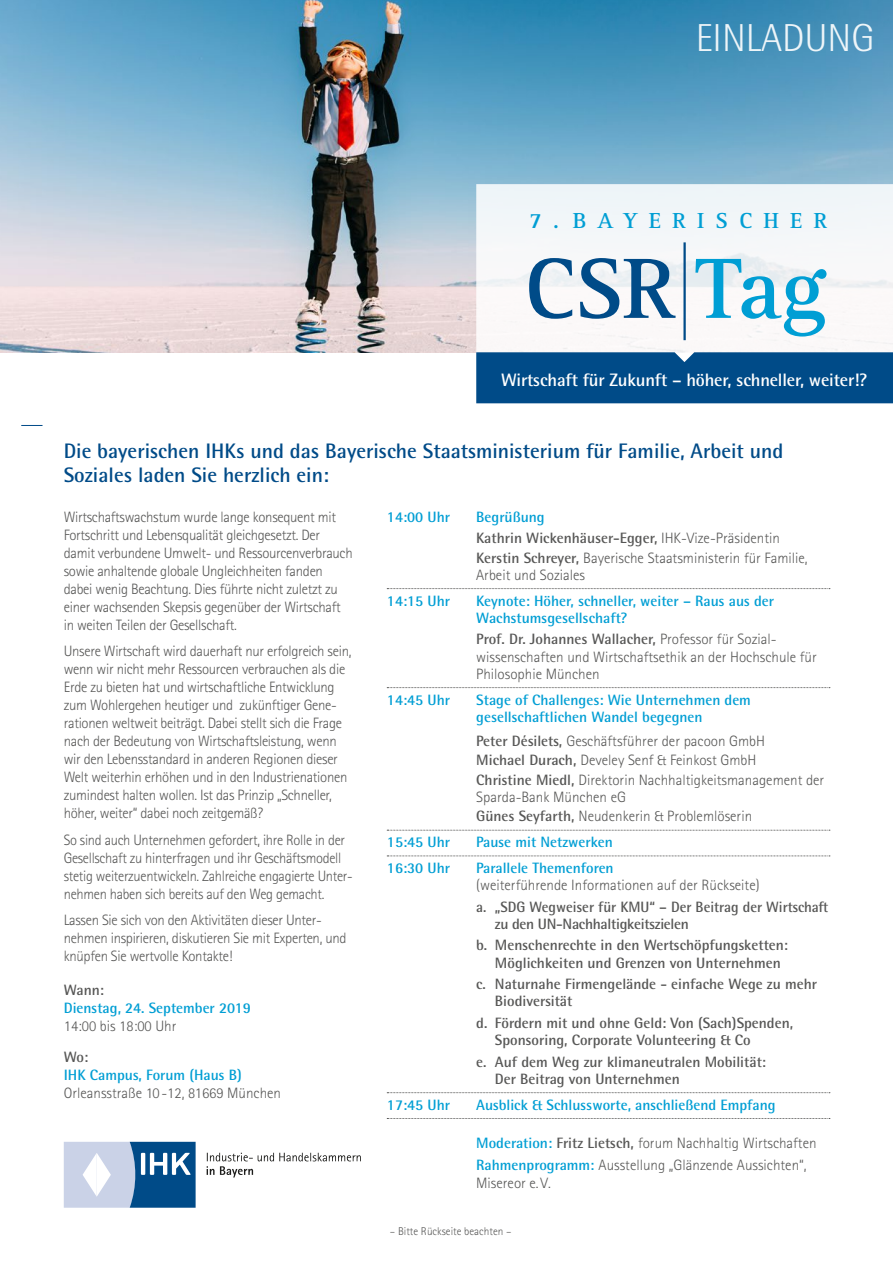
<style>
.page{position:relative;width:893px;height:1263px;background:#fff}
.page>*{position:absolute;margin:0;border:0;box-sizing:border-box;transform-origin:0 0}
.t1{font:700 88.5px "Agfa Rotis Serif";letter-spacing:-.01em;color:#004b88}
.t2{font:300 39px "Agfa Rotis Semisans";color:#fff}
.t3{font:700 22.5px "Agfa Rotis Serif";letter-spacing:.5em;color:#009ed4}
.t4{font:700 21px/24px "Agfa Rotis Semisans";color:#004b88}
.t5{font:700 18px "Agfa Rotis Semisans";letter-spacing:-.01em;color:#fff}
.t6{font:300 15px/18px "Agfa Rotis Sans Serif";letter-spacing:-.02em;color:#575756}
.t7{font:300 15px/19.5px "Agfa Rotis Sans Serif";color:#575756}
.t8{font:700 15px/17.2px "Agfa Rotis Semisans";color:#575756}
.t9{font:700 15px/17.2px "Agfa Rotis Semisans";color:#009ed4}
.t10{font:300 15px/18px "Agfa Rotis Sans Serif";letter-spacing:-.02em;color:#575756;scale:.96 1}
.t11{font:700 15px/17.2px "Agfa Rotis Semisans";letter-spacing:-.02em;color:#575756}
.t12{font:300 11.25px "Agfa Rotis Sans Serif";color:#575756}
.s1{color:#009ed4}
.s2{font-family:"Agfa Rotis Sans Serif";font-weight:300}
.s3{font-family:"Agfa Rotis Semisans";font-weight:700}
.s4{font-family:"Agfa Rotis Semisans";font-weight:700;color:#009ed4}
</style>
<div class="page">
<svg style="left:21px;top:425px;width:22px;height:1px"></svg>
<svg style="left:387px;top:588px;width:443px;height:1px"></svg>
<svg style="left:387px;top:687px;width:443px;height:1px"></svg>
<svg style="left:387px;top:830px;width:443px;height:1px"></svg>
<svg style="left:387px;top:856px;width:443px;height:1px"></svg>
<svg style="left:387px;top:1092px;width:443px;height:1px"></svg>
<svg style="left:387px;top:1118px;width:443px;height:1px"></svg>
<img style="left:0;top:0;width:893px;height:352px">
<svg style="left:476px;top:184px;width:417px;height:168px;fill:#f6f7f8"></svg>
<div style="left:476px;top:352px;width:417px;height:51px;background:#004b88"></div>
<hr style="left:683px;top:242px;width:3px;height:98px;background:#004b88">
<svg style="left:64px;top:1142px;width:132px;height:66px;background:#7ea1c3"></svg>
<svg style="left:207px;top:1153px;width:154px;height:24px"></svg>
<h2 class="t2" style="left:695px;top:16px;width:181px">EINLADUNG</h2>
<h3 class="t3" style="left:529px;top:207px;width:299px">7. BAYERISCHER</h3>
<h1 class="t1" style="left:525px;top:236px;width:303px">CSR <span class="s1">Tag</span></h1>
<p class="t5" style="left:501px;top:369px;width:368px">Wirtschaft für Zukunft – höher, schneller, weiter!?</p>
<h3 class="t4" style="left:64px;top:439px;width:721px">Die bayerischen IHKs und das Bayerische Staatsministerium für Familie, Arbeit und<br>Soziales laden Sie herzlich ein:</h3>
<p class="t9" style="left:387px;top:508px;width:65px">14:00 Uhr</p>
<p class="t8" style="left:476px;top:506px;width:305px;line-height:21.5px"><span class="s1">Begrüßung<br></span>Kathrin Wickenhäuser-Egger, <span class="s2">IHK-Vize-Präsidentin</span></p>
<p class="t7" style="left:476px;top:549px;width:333px;line-height:17.2px"><span class="s3">Kerstin Schreyer,</span> Bayerische Staatsministerin für Familie,<br>Arbeit und Soziales</p>
<p class="t9" style="left:387px;top:592px;width:65px">14:15 Uhr</p>
<p class="t9" style="left:476px;top:592px;width:299px">Keynote: Höher, schneller, weiter – Raus aus der<br>Wachstumsgesellschaft?</p>
<p class="t8" style="left:476px;top:630px;width:302px">Prof. Dr. Johannes Wallacher, <span class="s2">Professor für Sozial-</span></p>
<p class="t7" style="left:476px;top:648px;width:342px;line-height:17.2px">wissenschaften und Wirtschaftsethik an der Hochschule für<br>Philosophie München</p>
<p class="t9" style="left:387px;top:691px;width:65px">14:45 Uhr</p>
<p class="t9" style="left:476px;top:691px;width:276px">Stage of Challenges: Wie Unternehmen dem gesellschaftlichen Wandel begegnen</p>
<p class="t7" style="left:476px;top:731px;width:350px"><span class="s3">Peter Désilets,</span> Geschäftsführer der pacoon GmbH<br><span class="s3">Michael Durach,</span> Develey Senf &amp; Feinkost GmbH<br><span class="s3">Christine Miedl,</span> Direktorin Nachhaltigkeitsmanagement der</p>
<p class="t7" style="left:476px;top:787px;width:277px">Sparda-Bank München eG<br><span class="s3">Günes Seyfarth,</span> Neudenkerin &amp; Problemlöserin</p>
<p class="t9" style="left:387px;top:833px;width:65px">15:45 Uhr</p>
<p class="t9" style="left:476px;top:833px;width:138px">Pause mit Netzwerken</p>
<p class="t9" style="left:387px;top:859px;width:65px">16:30 Uhr</p>
<p class="t9" style="left:476px;top:859px;width:139px">Parallele Themenforen</p>
<p class="t7" style="left:476px;top:875px;width:285px">(weiterführende Informationen auf der Rückseite)</p>
<p class="t11" style="left:495px;top:898px;width:335px;text-indent:-19px">a. „SDG Wegweiser für KMU“ – Der Beitrag der Wirtschaft zu den UN-Nachhaltigkeitszielen</p>
<p class="t8" style="left:495px;top:936px;width:295px;text-indent:-19px">b. Menschenrechte in den Wertschöpfungsketten:<br>Möglichkeiten und Grenzen von Unternehmen</p>
<p class="t8" style="left:495px;top:975px;width:324px;text-indent:-19px">c. Naturnahe Firmengelände - einfache Wege zu mehr<br>Biodiversität</p>
<p class="t8" style="left:495px;top:1014px;width:300px;text-indent:-19px">d. Fördern mit und ohne Geld: Von (Sach)Spenden,<br>Sponsoring, Corporate Volunteering &amp; Co</p>
<p class="t8" style="left:495px;top:1053px;width:273px;text-indent:-19px">e. Auf dem Weg zur klimaneutralen Mobilität:<br>Der Beitrag von Unternehmen</p>
<p class="t9" style="left:387px;top:1096px;width:65px">17:45 Uhr</p>
<p class="t9" style="left:476px;top:1096px;width:301px">Ausblick &amp; Schlussworte, anschließend Empfang</p>
<p class="t7" style="left:476px;top:1132px;width:342px;line-height:22.2px"><span class="s4">Moderation:</span> <span class="s3">Fritz Lietsch,</span> forum Nachhaltig Wirtschaften<br><span class="s4">Rahmenprogramm:</span> Ausstellung „Glänzende Aussichten“,</p>
<p class="t7" style="left:476px;top:1174px;width:76px">Misereor e. V.</p>
<p class="t6" style="left:64px;top:508px;width:290px">Wirtschaftswachstum wurde lange konsequent mit Fortschritt und Lebensqualität gleichgesetzt. Der damit verbundene Umwelt- und Ressourcenverbrauch sowie anhaltende globale Ungleichheiten fanden dabei wenig Beachtung. Dies führte nicht zuletzt zu einer wachsenden Skepsis gegenüber der Wirtschaft in weiten Teilen der Gesellschaft.</p>
<p class="t6" style="left:64px;top:642px;width:289px">Unsere Wirtschaft wird dauerhaft nur erfolgreich sein, wenn wir nicht mehr Ressourcen verbrauchen als die Erde zu bieten hat und wirtschaftliche Entwicklung zum Wohlergehen heutiger und zukünftiger Gene&shy;rationen weltweit beiträgt. Dabei stellt sich die Frage nach der Bedeutung von Wirtschaftsleistung, wenn wir den Lebensstandard in anderen Regionen dieser Welt weiterhin erhöhen und in den Industrienationen zumindest halten wollen. Ist das Prinzip „Schneller, höher, weiter“ dabei noch zeitgemäß?</p>
<p class="t10" style="left:64px;top:831px;width:302px">So sind auch Unternehmen gefordert, ihre Rolle in der Gesellschaft zu hinterfragen und ihr Geschäftsmodell stetig weiterzuentwickeln. Zahlreiche engagierte Unter&shy;nehmen haben sich bereits auf den Weg gemacht.</p>
<p class="t6" style="left:64px;top:911px;width:284px">Lassen Sie sich von den Aktivitäten dieser Unter&shy;nehmen inspirieren, diskutieren Sie mit Experten, und knüpfen Sie wertvolle Kontakte!</p>
<p class="t8" style="left:64px;top:981px;width:42px">Wann:</p>
<p class="t9" style="left:64px;top:999px;width:189px">Dienstag, 24. September 2019</p>
<p class="t7" style="left:64px;top:1016px;width:114px">14:00 bis 18:00 Uhr</p>
<p class="t8" style="left:64px;top:1048px;width:26px">Wo:</p>
<p class="t9" style="left:64px;top:1066px;width:180px">IHK Campus, Forum (Haus B)</p>
<p class="t7" style="left:64px;top:1083px;width:219px">Orleansstraße 10 -12, 81669 München</p>
<p class="t12" style="left:390px;top:1224px;width:123px">– Bitte Rückseite beachten –</p>
</div>
